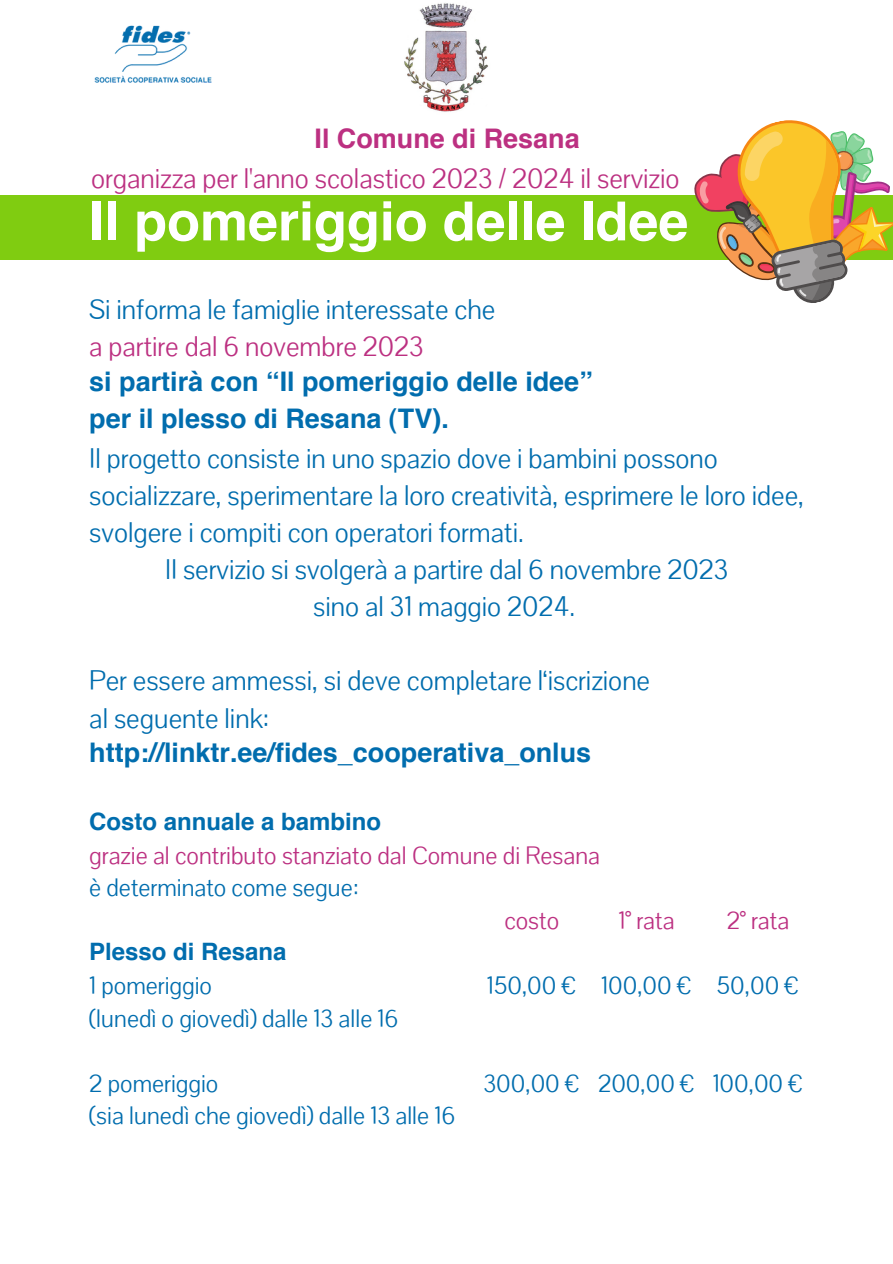
<style>
.page{position:relative;width:893px;height:1264px;background:#fff}
.page>*{position:absolute;margin:0;border:0;box-sizing:border-box;transform-origin:0 0}
.t1{font:700 54px "Helvetica";color:#fff}
.t2{font:27px/37px "Pontano Sans";color:#016dae}
.t3{font:700 27px "Helvetica";color:#016dae}
.t4{font:27px "Pontano Sans";color:#bc3081}
.t5{font:700 27px "Helvetica";color:#bc3081}
.t6{font:24px "Pontano Sans";color:#016dae}
.t7{font:24px "Pontano Sans";color:#bc3081}
.t8{font:700 24px "Helvetica";color:#016dae}
</style>
<div class="page">
<div style="left:0;top:195px;width:892px;height:64px;background:#80cc11"></div>
<img style="left:94px;top:25px;width:118px;height:58px">
<svg style="left:687px;top:120px;width:205px;height:183px"></svg>
<img style="left:404px;top:3px;width:84px;height:109px">
<p class="t5" style="left:314px;top:128px;width:267px">Il Comune di Resana</p>
<p class="t4" style="left:91px;top:161px;width:590px">organizza per l'anno scolastico 2023 / 2024 il servizio</p>
<p class="t1" style="left:89px;top:199px;width:600px">Il pomeriggio delle Idee</p>
<p class="t2" style="left:89px;top:291px;width:407px">Si informa le famiglie interessate che</p>
<p class="t4" style="left:89px;top:330px;width:336px">a partire dal 6 novembre 2023</p>
<p class="t3" style="left:89px;top:370px;width:505px">si partirà con “Il pomeriggio delle idee”</p>
<p class="t3" style="left:89px;top:407px;width:361px">per il plesso di Resana (TV).</p>
<p class="t2" style="left:89px;top:440px;width:716px">Il progetto consiste in uno spazio dove i bambini possono socializzare, sperimentare la loro creatività, esprimere le loro idee, svolgere i compiti con operatori formati.</p>
<p class="t2" style="left:165px;top:551px;width:564px">lI servizio si svolgerà a partire dal 6 novembre 2023</p>
<p class="t2" style="left:313px;top:588px;width:263px">sino al 31 maggio 2024.</p>
<p class="t2" style="left:89px;top:662px;width:562px">Per essere ammessi, si deve completare l‘iscrizione</p>
<p class="t2" style="left:89px;top:699px;width:181px">al seguente link:</p>
<p class="t3" style="left:89px;top:741px;width:503px">http://linktr.ee/fides_cooperativa_onlus</p>
<p class="t8" style="left:89px;top:811px;width:293px">Costo annuale a bambino</p>
<p class="t7" style="left:89px;top:839px;width:512px">grazie al contributo stanziato dal Comune di Resana</p>
<p class="t6" style="left:89px;top:872px;width:271px">è determinato come segue:</p>
<p class="t7" style="left:504px;top:905px;width:56px">costo</p>
<p class="t7" style="left:618px;top:905px;width:58px">1° rata</p>
<p class="t7" style="left:726px;top:905px;width:64px">2° rata</p>
<p class="t8" style="left:89px;top:941px;width:199px">Plesso di Resana</p>
<p class="t6" style="left:89px;top:970px;width:124px">1 pomeriggio</p>
<p class="t6" style="left:89px;top:1002px;width:311px">(lunedì o giovedì) dalle 13 alle 16</p>
<p class="t6" style="left:487px;top:970px;width:91px">150,00 €</p>
<p class="t6" style="left:601px;top:970px;width:92px">100,00 €</p>
<p class="t6" style="left:716px;top:970px;width:84px">50,00 €</p>
<p class="t6" style="left:89px;top:1068px;width:131px">2 pomeriggio</p>
<p class="t6" style="left:89px;top:1100px;width:367px">(sia lunedì che giovedì) dalle 13 alle 16</p>
<p class="t6" style="left:483px;top:1068px;width:98px">300,00 €</p>
<p class="t6" style="left:598px;top:1068px;width:99px">200,00 €</p>
<p class="t6" style="left:712px;top:1068px;width:92px">100,00 €</p>
</div>
